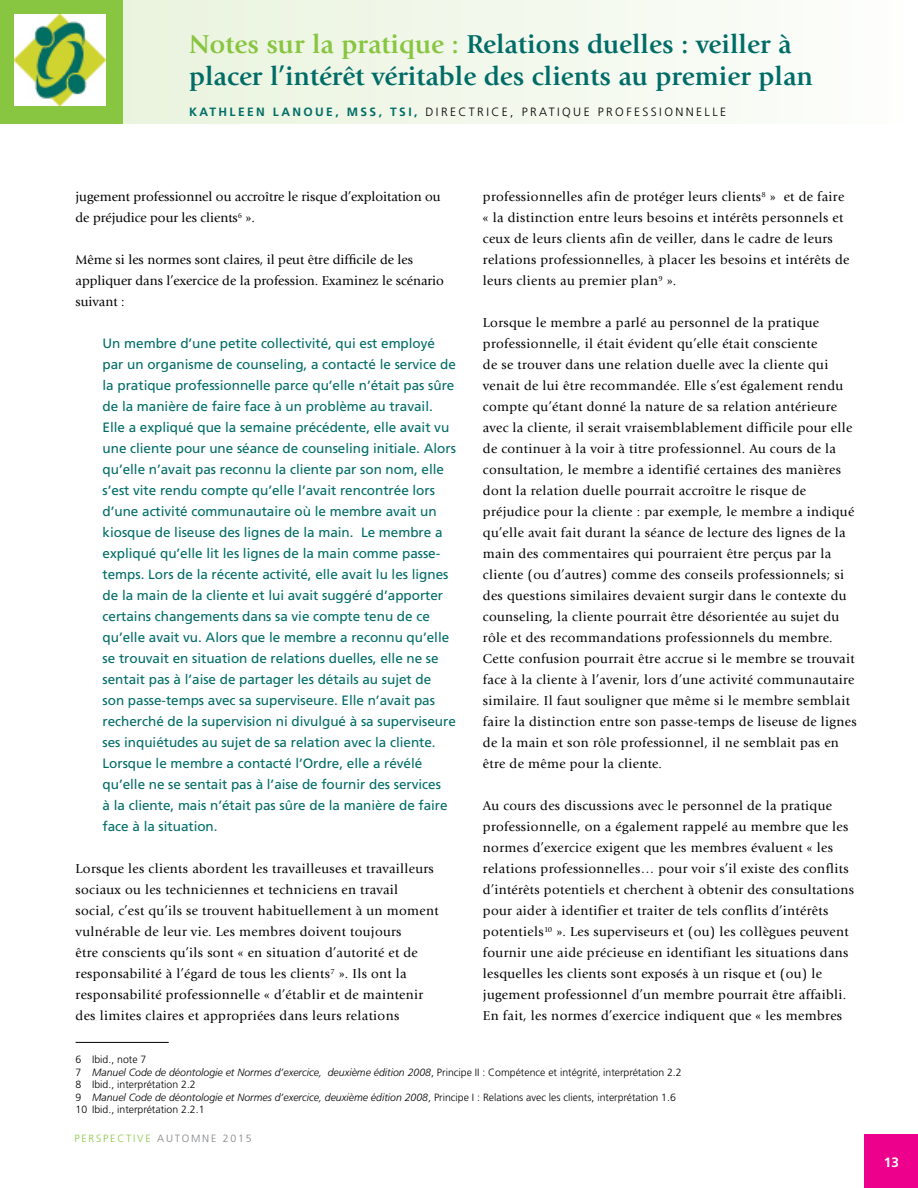
<style>
.page{position:relative;width:918px;height:1188px;background:#fff}
.page>*{position:absolute;margin:0;border:0;box-sizing:border-box;transform-origin:0 0}
.t1{font:700 27px/32.4px "Giovanni Std";color:#006c67}
.t2{font:13.5px/21px "Giovanni Std";letter-spacing:.025em;color:#000}
.t3{font:13.5px/21px "Frutiger LT Std";color:#006c67}
.t4{font:13.5px/21px "Giovanni Std";color:#000}
.t5{font:700 13.5px "Frutiger LT Std";color:#fff}
.t6{font:300 12px "Frutiger LT Std";letter-spacing:.2em;color:#000}
.t7{font:300 10.5px/12.6px "Frutiger LT Std";color:#000}
.t8{font:300 10.5px "Frutiger LT Std";letter-spacing:.17em;color:#88c540}
.s1{color:#88c540}
.s2{font-weight:700;color:#006c67}
.s3{font-style:italic}
.s4{color:#808285}
</style>
<div class="page">
<div style="left:865px;top:1135px;width:53px;height:53px;background:#ec008c"></div>
<div style="left:0;top:0;width:123px;height:124px;background:#88c540"></div>
<div style="left:123px;top:0;width:795px;height:124px;background:linear-gradient(to right,#e9f3dd,#fdfefc)"></div>
<hr style="left:76px;top:1042px;width:93px;height:1px;background:#000">
<img style="left:14px;top:14px;width:92px;height:92px">
<h1 class="t1" style="left:189px;top:28px;width:625px"><span class="s1">Notes sur la pratique :</span> Relations duelles : veiller à placer l’intérêt véritable des clients au premier plan</h1>
<p class="t6" style="left:189px;top:105px;width:539px"><span class="s2">KATHLEEN LANOUE, MSS, TSI,</span> DIRECTRICE, PRATIQUE PROFESSIONNELLE</p>
<p class="t4" style="left:76px;top:186px;width:367px">jugement professionnel ou accroître le risque d’exploitation ou de préjudice pour les clients<sup>6</sup> ».</p>
<p class="t4" style="left:76px;top:249px;width:370px">Même si les normes sont claires, il peut être difficile de les appliquer dans l’exercice de la profession. Examinez le scénario suivant :</p>
<p class="t3" style="left:103px;top:333px;width:355px">Un membre d’une petite collectivité, qui est employé par un organisme de counseling, a contacté le service de la pratique professionnelle parce qu’elle n’était pas sûre de la manière de faire face à un problème au travail.<br>Elle a expliqué que la semaine précédente, elle avait vu une cliente pour une séance de counseling initiale. Alors qu’elle n’avait pas reconnu la cliente par son nom, elle s’est vite rendu compte qu’elle l’avait rencontrée lors d’une activité communautaire où le membre avait un kiosque de liseuse des lignes de la main. Le membre a expliqué qu’elle lit les lignes de la main comme passe&shy;temps. Lors de la récente activité, elle avait lu les lignes de la main de la cliente et lui avait suggéré d’apporter certains changements dans sa vie compte tenu de ce qu’elle avait vu. Alors que le membre a reconnu qu’elle se trouvait en situation de relations duelles, elle ne se sentait pas à l’aise de partager les détails au sujet de son passe-temps avec sa superviseure. Elle n’avait pas recherché de la supervision ni divulgué à sa superviseure ses inquiétudes au sujet de sa relation avec la cliente.<br>Lorsque le membre a contacté l’Ordre, elle a révélé qu’elle ne se sentait pas à l’aise de fournir des services<br>à la cliente, mais n’était pas sûre de la manière de faire face à la situation.</p>
<p class="t2" style="left:76px;top:858px;width:365px">Lorsque les clients abordent les travailleuses et travailleurs sociaux ou les techniciennes et techniciens en travail social, c’est qu’ils se trouvent habituellement à un moment vulnérable de leur vie. Les membres doivent toujours<br>être conscients qu’ils sont « en situation d’autorité et de responsabilité à l’égard de tous les clients<sup>7</sup> ». Ils ont la responsabilité professionnelle « d’établir et de maintenir des limites claires et appropriées dans leurs relations</p>
<p class="t2" style="left:483px;top:186px;width:368px">professionnelles afin de protéger leurs clients<sup>8</sup> » et de faire « la distinction entre leurs besoins et intérêts personnels et ceux de leurs clients afin de veiller, dans le cadre de leurs relations professionnelles, à placer les besoins et intérêts de leurs clients au premier plan<sup>9</sup> ».</p>
<p class="t2" style="left:483px;top:312px;width:375px">Lorsque le membre a parlé au personnel de la pratique professionnelle, il était évident qu’elle était consciente<br>de se trouver dans une relation duelle avec la cliente qui venait de lui être recommandée. Elle s’est également rendu compte qu’étant donné la nature de sa relation antérieure avec la cliente, il serait vraisemblablement difficile pour elle de continuer à la voir à titre professionnel. Au cours de la consultation, le membre a identifié certaines des manières dont la relation duelle pourrait accroître le risque de préjudice pour la cliente : par exemple, le membre a indiqué qu’elle avait fait durant la séance de lecture des lignes de la main des commentaires qui pourraient être perçus par la cliente (ou d’autres) comme des conseils professionnels; si des questions similaires devaient surgir dans le contexte du counseling, la cliente pourrait être désorientée au sujet du rôle et des recommandations professionnels du membre.<br>Cette confusion pourrait être accrue si le membre se trouvait face à la cliente à l’avenir, lors d’une activité communautaire similaire. Il faut souligner que même si le membre semblait faire la distinction entre son passe-temps de liseuse de lignes de la main et son rôle professionnel, il ne semblait pas en être de même pour la cliente.</p>
<p class="t2" style="left:483px;top:795px;width:373px">Au cours des discussions avec le personnel de la pratique professionnelle, on a également rappelé au membre que les normes d’exercice exigent que les membres évaluent « les relations professionnelles… pour voir s’il existe des conflits d’intérêts potentiels et cherchent à obtenir des consultations pour aider à identifier et traiter de tels conflits d’intérêts potentiels<sup>10</sup> ». Les superviseurs et (ou) les collègues peuvent fournir une aide précieuse en identifiant les situations dans lesquelles les clients sont exposés à un risque et (ou) le jugement professionnel d’un membre pourrait être affaibli.<br>En fait, les normes d’exercice indiquent que « les membres</p>
<p class="t7" style="left:76px;top:1053px;width:608px">6 Ibid., note 7<br>7 <span class="s3">Manuel Code de déontologie et Normes d’exercice, deuxième édition 2008</span>, Principe II : Compétence et intégrité, interprétation 2.2<br>8 Ibid., interprétation 2.2<br>9 <span class="s3">Manuel Code de déontologie et Normes d’exercice, deuxième édition 2008</span>, Principe I : Relations avec les clients, interprétation 1.6<br>10 Ibid., interprétation 2.2.1</p>
<p class="t8" style="left:75px;top:1132px;width:179px">PERSPECTIVE <span class="s4">AUTOMNE 2015</span></p>
<p class="t5" style="left:884px;top:1155px;width:17px">13</p>
</div>
